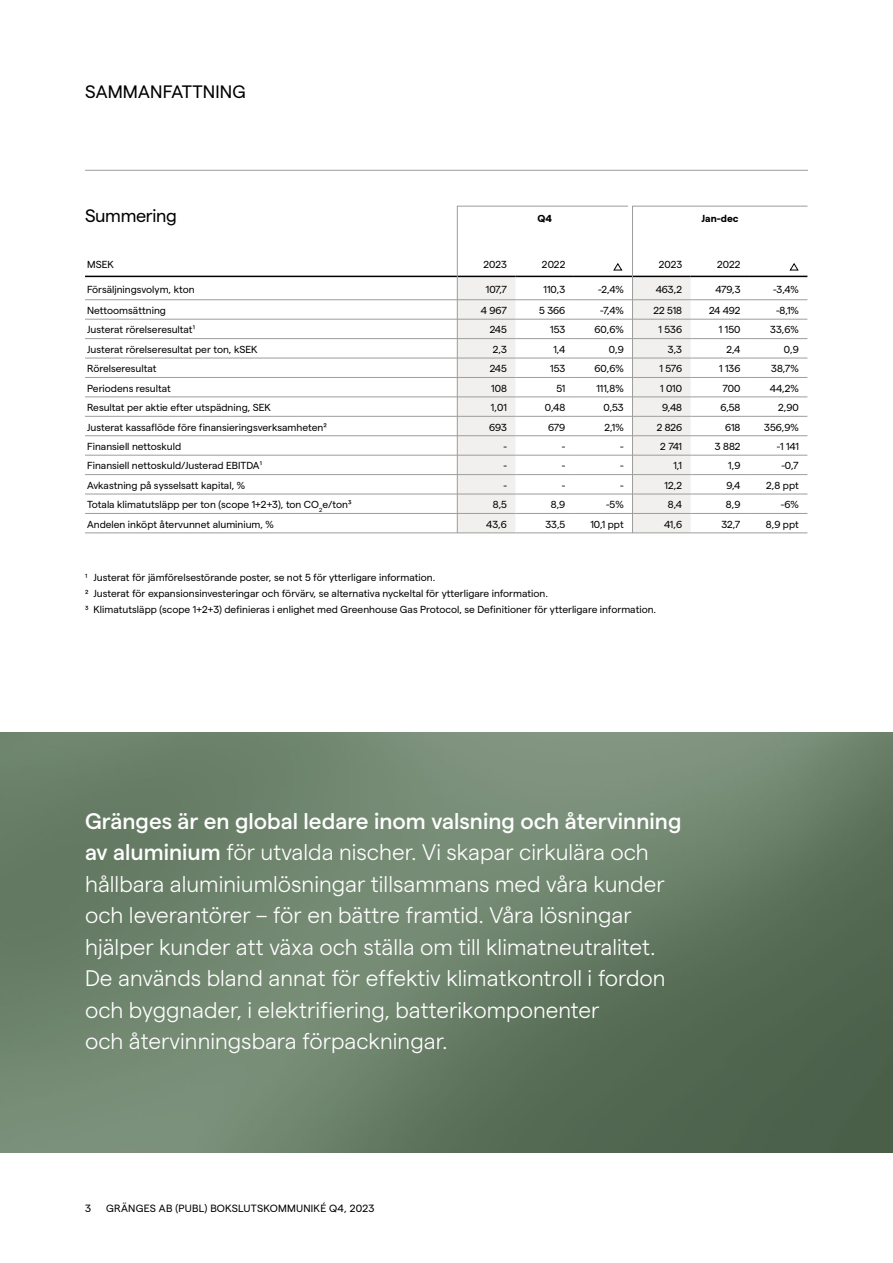
<style>
.page{position:relative;width:893px;height:1263px;background:#fff}
.page>*{position:absolute;margin:0;border:0;box-sizing:border-box;transform-origin:0 0}
.t1{font:300 22.5px/31.5px "Matter";color:#fff}
.t2{font:18px "Matter";letter-spacing:.005em;color:#000}
.t3{font:18px "Matter";letter-spacing:-.02em;color:#000}
.t4{font:10.5px "Matter";letter-spacing:.02em;color:#000}
.t5{font:10.2px/15.8px "Matter";color:#000}
.t6{font:700 10.2px "Matter";color:#000}
.s1{font-weight:500}
</style>
<div class="page">
<img style="left:0;top:732px;width:893px;height:420px">
<hr style="left:85px;top:170px;width:723px;height:1px;background:#9d9d9c">
<hr style="left:85px;top:276px;width:372px;height:1px;background:#000">
<hr style="left:574px;top:276px;width:58px;height:1px;background:#000">
<hr style="left:85px;top:299px;width:372px;height:1px;background:#9d9d9c">
<hr style="left:574px;top:299px;width:58px;height:1px;background:#9d9d9c">
<hr style="left:85px;top:319px;width:372px;height:1px;background:#9d9d9c">
<hr style="left:574px;top:319px;width:58px;height:1px;background:#9d9d9c">
<hr style="left:85px;top:338px;width:372px;height:1px;background:#9d9d9c">
<hr style="left:574px;top:338px;width:58px;height:1px;background:#9d9d9c">
<hr style="left:85px;top:358px;width:372px;height:1px;background:#9d9d9c">
<hr style="left:574px;top:358px;width:58px;height:1px;background:#9d9d9c">
<hr style="left:85px;top:377px;width:372px;height:1px;background:#9d9d9c">
<hr style="left:574px;top:377px;width:58px;height:1px;background:#9d9d9c">
<hr style="left:85px;top:397px;width:372px;height:1px;background:#9d9d9c">
<hr style="left:574px;top:397px;width:58px;height:1px;background:#9d9d9c">
<hr style="left:85px;top:416px;width:372px;height:1px;background:#9d9d9c">
<hr style="left:574px;top:416px;width:58px;height:1px;background:#9d9d9c">
<hr style="left:85px;top:435px;width:372px;height:1px;background:#9d9d9c">
<hr style="left:574px;top:435px;width:58px;height:1px;background:#9d9d9c">
<hr style="left:85px;top:455px;width:372px;height:1px;background:#9d9d9c">
<hr style="left:574px;top:455px;width:58px;height:1px;background:#9d9d9c">
<hr style="left:85px;top:474px;width:372px;height:1px;background:#9d9d9c">
<hr style="left:574px;top:474px;width:58px;height:1px;background:#9d9d9c">
<hr style="left:85px;top:494px;width:372px;height:1px;background:#9d9d9c">
<hr style="left:574px;top:494px;width:58px;height:1px;background:#9d9d9c">
<hr style="left:85px;top:513px;width:372px;height:1px;background:#9d9d9c">
<hr style="left:574px;top:513px;width:58px;height:1px;background:#9d9d9c">
<hr style="left:85px;top:533px;width:372px;height:1px;background:#9d9d9c">
<hr style="left:457px;top:533px;width:58px;height:1px;background:#9d9d9c">
<hr style="left:515px;top:533px;width:59px;height:1px;background:#9d9d9c">
<hr style="left:574px;top:533px;width:58px;height:1px;background:#9d9d9c">
<hr style="left:632px;top:533px;width:59px;height:1px;background:#9d9d9c">
<hr style="left:691px;top:533px;width:58px;height:1px;background:#9d9d9c">
<hr style="left:749px;top:533px;width:58px;height:1px;background:#9d9d9c">
<svg style="left:457px;top:206px;width:171px;height:327px"></svg>
<svg style="left:632px;top:206px;width:176px;height:327px"></svg>
<svg style="left:613px;top:263px;width:10px;height:8px"></svg>
<svg style="left:789px;top:263px;width:10px;height:8px"></svg>
<h2 class="t2" style="left:85px;top:78px;width:162px">SAMMANFATTNING</h2>
<h2 class="t3" style="left:85px;top:202px;width:93px">Summering</h2>
<p class="t5" style="left:87px;top:256px;width:28px">MSEK</p>
<p class="t5" style="left:484px;top:256px;width:25px">2023</p>
<p class="t5" style="left:542px;top:256px;width:25px">2022</p>
<p class="t5" style="left:659px;top:256px;width:25px">2023</p>
<p class="t5" style="left:717px;top:256px;width:25px">2022</p>
<p class="t5" style="left:87px;top:280px;width:109px">Försäljningsvolym, kton</p>
<p class="t5" style="left:486px;top:280px;width:23px">107,7</p>
<p class="t5" style="left:544px;top:280px;width:23px">110,3</p>
<p class="t5" style="left:598px;top:280px;width:27px">-2,4%</p>
<p class="t5" style="left:656px;top:280px;width:28px">463,2</p>
<p class="t5" style="left:715px;top:280px;width:27px">479,3</p>
<p class="t5" style="left:773px;top:280px;width:27px">-3,4%</p>
<p class="t5" style="left:87px;top:302px;width:80px">Nettoomsättning</p>
<p class="t5" style="left:481px;top:302px;width:28px">4 967</p>
<p class="t5" style="left:539px;top:302px;width:28px">5 366</p>
<p class="t5" style="left:600px;top:302px;width:25px">-7,4%</p>
<p class="t5" style="left:653px;top:302px;width:30px">22 518</p>
<p class="t5" style="left:709px;top:302px;width:33px">24 492</p>
<p class="t5" style="left:776px;top:302px;width:24px">-8,1%</p>
<p class="t5" style="left:87px;top:321px;width:109px">Justerat rörelseresultat¹</p>
<p class="t5" style="left:490px;top:321px;width:19px">245</p>
<p class="t5" style="left:550px;top:321px;width:17px">153</p>
<p class="t5" style="left:594px;top:321px;width:31px">60,6%</p>
<p class="t5" style="left:658px;top:321px;width:25px">1 536</p>
<p class="t5" style="left:719px;top:321px;width:23px">1 150</p>
<p class="t5" style="left:770px;top:321px;width:30px">33,6%</p>
<p class="t5" style="left:87px;top:341px;width:172px">Justerat rörelseresultat per ton, kSEK</p>
<p class="t5" style="left:493px;top:341px;width:16px">2,3</p>
<p class="t5" style="left:553px;top:341px;width:13px">1,4</p>
<p class="t5" style="left:609px;top:341px;width:16px">0,9</p>
<p class="t5" style="left:668px;top:341px;width:16px">3,3</p>
<p class="t5" style="left:726px;top:341px;width:16px">2,4</p>
<p class="t5" style="left:784px;top:341px;width:16px">0,9</p>
<p class="t5" style="left:87px;top:360px;width:71px">Rörelseresultat</p>
<p class="t5" style="left:490px;top:360px;width:19px">245</p>
<p class="t5" style="left:550px;top:360px;width:17px">153</p>
<p class="t5" style="left:594px;top:360px;width:31px">60,6%</p>
<p class="t5" style="left:660px;top:360px;width:24px">1 576</p>
<p class="t5" style="left:719px;top:360px;width:23px">1 136</p>
<p class="t5" style="left:771px;top:360px;width:29px">38,7%</p>
<p class="t5" style="left:87px;top:379px;width:85px">Periodens resultat</p>
<p class="t5" style="left:491px;top:379px;width:17px">108</p>
<p class="t5" style="left:556px;top:379px;width:11px">51</p>
<p class="t5" style="left:596px;top:379px;width:29px">111,8%</p>
<p class="t5" style="left:660px;top:379px;width:24px">1 010</p>
<p class="t5" style="left:723px;top:379px;width:19px">700</p>
<p class="t5" style="left:770px;top:379px;width:30px">44,2%</p>
<p class="t5" style="left:87px;top:399px;width:185px">Resultat per aktie efter utspädning, SEK</p>
<p class="t5" style="left:491px;top:399px;width:17px">1,01</p>
<p class="t5" style="left:545px;top:399px;width:22px">0,48</p>
<p class="t5" style="left:603px;top:399px;width:22px">0,53</p>
<p class="t5" style="left:662px;top:399px;width:21px">9,48</p>
<p class="t5" style="left:720px;top:399px;width:22px">6,58</p>
<p class="t5" style="left:778px;top:399px;width:22px">2,90</p>
<p class="t5" style="left:87px;top:418px;width:241px">Justerat kassaflöde före finansieringsverksamheten²</p>
<p class="t5" style="left:489px;top:418px;width:19px">693</p>
<p class="t5" style="left:548px;top:418px;width:19px">679</p>
<p class="t5" style="left:605px;top:418px;width:21px">2,1%</p>
<p class="t5" style="left:657px;top:418px;width:27px">2 826</p>
<p class="t5" style="left:725px;top:418px;width:17px">618</p>
<p class="t5" style="left:764px;top:418px;width:36px">356,9%</p>
<p class="t5" style="left:87px;top:438px;width:96px">Finansiell nettoskuld</p>
<p class="t5" style="left:503px;top:438px;width:5px">-</p>
<p class="t5" style="left:562px;top:438px;width:5px">-</p>
<p class="t5" style="left:620px;top:438px;width:5px">-</p>
<p class="t5" style="left:660px;top:438px;width:23px">2 741</p>
<p class="t5" style="left:715px;top:438px;width:27px">3 882</p>
<p class="t5" style="left:777px;top:438px;width:23px">-1 141</p>
<p class="t5" style="left:87px;top:457px;width:176px">Finansiell nettoskuld/Justerad EBITDA¹</p>
<p class="t5" style="left:503px;top:457px;width:5px">-</p>
<p class="t5" style="left:562px;top:457px;width:5px">-</p>
<p class="t5" style="left:620px;top:457px;width:5px">-</p>
<p class="t5" style="left:673px;top:457px;width:10px">1,1</p>
<p class="t5" style="left:728px;top:457px;width:14px">1,9</p>
<p class="t5" style="left:781px;top:457px;width:19px">-0,7</p>
<p class="t5" style="left:87px;top:477px;width:159px">Avkastning på sysselsatt kapital, %</p>
<p class="t5" style="left:503px;top:477px;width:5px">-</p>
<p class="t5" style="left:562px;top:477px;width:5px">-</p>
<p class="t5" style="left:620px;top:477px;width:5px">-</p>
<p class="t5" style="left:664px;top:477px;width:19px">12,2</p>
<p class="t5" style="left:726px;top:477px;width:16px">9,4</p>
<p class="t5" style="left:766px;top:477px;width:34px">2,8 ppt</p>
<p class="t5" style="left:87px;top:496px;width:266px">Totala klimatutsläpp per ton (scope 1+2+3), ton CO<sub>2</sub>e/ton³</p>
<p class="t5" style="left:493px;top:496px;width:16px">8,5</p>
<p class="t5" style="left:551px;top:496px;width:16px">8,9</p>
<p class="t5" style="left:606px;top:496px;width:19px">-5%</p>
<p class="t5" style="left:668px;top:496px;width:16px">8,4</p>
<p class="t5" style="left:726px;top:496px;width:16px">8,9</p>
<p class="t5" style="left:781px;top:496px;width:20px">-6%</p>
<p class="t5" style="left:87px;top:515px;width:188px">Andelen inköpt återvunnet aluminium, %</p>
<p class="t5" style="left:486px;top:515px;width:22px">43,6</p>
<p class="t5" style="left:545px;top:515px;width:21px">33,5</p>
<p class="t5" style="left:590px;top:515px;width:35px">10,1 ppt</p>
<p class="t5" style="left:664px;top:515px;width:20px">41,6</p>
<p class="t5" style="left:721px;top:515px;width:21px">32,7</p>
<p class="t5" style="left:766px;top:515px;width:34px">8,9 ppt</p>
<p class="t6" style="left:537px;top:211px;width:16px">Q4</p>
<p class="t6" style="left:702px;top:211px;width:39px">Jan-dec</p>
<p class="t5" style="left:85px;top:569px;width:573px">1 Justerat för jämförelsestörande poster, se not 5 för ytterligare information.<br>2 Justerat för expansionsinvesteringar och förvärv, se alternativa nyckeltal för ytterligare information.<br>3 Klimatutsläpp (scope 1+2+3) definieras i enlighet med Greenhouse Gas Protocol, se Definitioner för ytterligare information.</p>
<p class="t1" style="left:85px;top:803px;width:598px"><span class="s1">Gränges är en global ledare inom valsning och återvinning av aluminium</span> för utvalda nischer. Vi skapar cirkulära och hållbara aluminiumlösningar tillsammans med våra kunder och leverantörer – för en bättre framtid. Våra lösningar hjälper kunder att växa och ställa om till klimatneutralitet.<br>De används bland annat för effektiv klimatkontroll i fordon och byggnader, i elektrifiering, batterikomponenter<br>och återvinningsbara förpackningar.</p>
<p class="t4" style="left:85px;top:1200px;width:7px">3</p>
<p class="t4" style="left:106px;top:1200px;width:270px">GRÄNGES AB (PUBL) BOKSLUTSKOMMUNIKÉ Q4, 2023</p>
</div>
